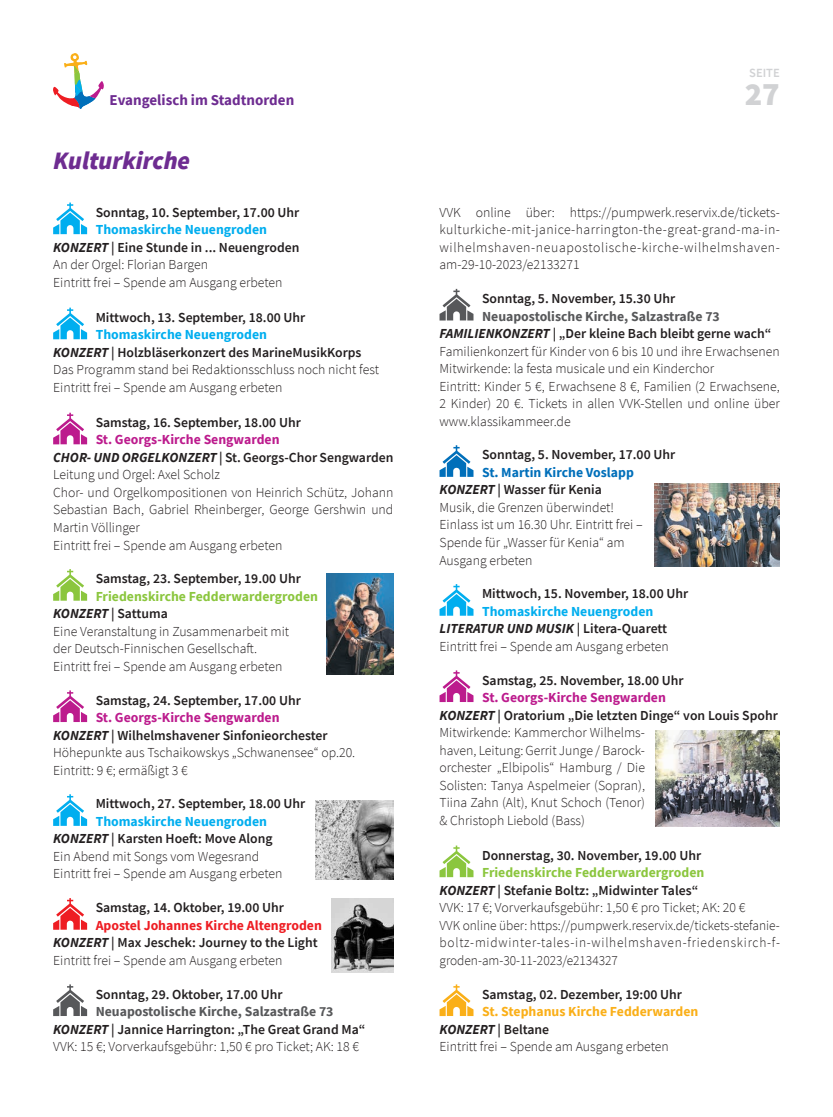
<style>
.page{position:relative;width:833px;height:1117px;background:#fff}
.page>*{position:absolute;margin:0;border:0;box-sizing:border-box;transform-origin:0 0}
.t1{font:900 32.5px "Source Sans Pro";color:#d1d2d4}
.t2{font:italic 900 25px "Source Sans Pro";color:#6e2c91}
.t3{font:700 15px "Source Sans Pro";color:#6e2c91}
.t4{font:300 13.75px/17.5px "Source Sans Pro";color:#231f20}
.t5{font:600 13.75px "Source Sans Pro";color:#231f20}
.t6{font:600 12.5px "Source Sans Pro";color:#d1d2d4}
.s1{font-weight:700;color:#00aeef}
.s2{font-weight:700;font-style:italic}
.s3{font-weight:600}
.s4{font-weight:700;color:#bc1b8d}
.s5{font-weight:700;color:#8bc63e}
.s6{font-weight:700;color:#ee1d23}
.s7{font-weight:700;color:#57585a}
.s8{font-weight:700;color:#006fba}
.s9{font-weight:700;color:#faaf18}
</style>
<div class="page">
<svg style="left:439px;top:289px;width:34px;height:31px"></svg>
<svg style="left:439px;top:445px;width:34px;height:32px"></svg>
<svg style="left:439px;top:584px;width:34px;height:31px"></svg>
<svg style="left:439px;top:670px;width:34px;height:32px"></svg>
<svg style="left:439px;top:845px;width:34px;height:32px"></svg>
<svg style="left:439px;top:984px;width:34px;height:31px"></svg>
<svg style="left:53px;top:202px;width:34px;height:32px"></svg>
<svg style="left:53px;top:307px;width:34px;height:32px"></svg>
<svg style="left:53px;top:412px;width:34px;height:32px"></svg>
<svg style="left:53px;top:569px;width:34px;height:31px"></svg>
<svg style="left:53px;top:690px;width:34px;height:32px"></svg>
<svg style="left:53px;top:794px;width:34px;height:31px"></svg>
<svg style="left:53px;top:898px;width:34px;height:31px"></svg>
<svg style="left:53px;top:984px;width:34px;height:31px"></svg>
<svg style="left:53px;top:53px;width:51px;height:56px"></svg>
<img style="left:655px;top:730px;width:125px;height:96px">
<img style="left:315px;top:800px;width:78px;height:79px">
<img style="left:331px;top:898px;width:62px;height:73px">
<img style="left:654px;top:483px;width:126px;height:83px">
<img style="left:326px;top:573px;width:67px;height:101px">
<p class="t3" style="left:110px;top:89px;width:186px">Evangelisch im Stadtnorden</p>
<h2 class="t2" style="left:53px;top:143px;width:139px">Kulturkirche</h2>
<p class="t5" style="left:96px;top:203px;width:205px">Sonntag, 10. September, 17.00 Uhr</p>
<p class="t4" style="left:53px;top:221px;width:248px;text-indent:43px"><span class="s1">Thomaskirche Neuengroden </span><span class="s2">KONZERT</span> <span class="s3">| Eine Stunde in ... Neuengroden </span>An der Orgel: Florian Bargen<br>Eintritt frei – Spende am Ausgang erbeten</p>
<p class="t5" style="left:96px;top:308px;width:211px">Mittwoch, 13. September, 18.00 Uhr</p>
<p class="t4" style="left:53px;top:326px;width:327px;text-indent:43px"><span class="s1">Thomaskirche Neuengroden<br></span><span class="s2">KONZERT</span> <span class="s3">| Holzbläserkonzert des MarineMusikKorps </span>Das Programm stand bei Redaktionsschluss noch nicht fest Eintritt frei – Spende am Ausgang erbeten</p>
<p class="t5" style="left:96px;top:413px;width:207px">Samstag, 16. September, 18.00 Uhr</p>
<p class="t4" style="left:53px;top:431px;width:342px;text-indent:43px"><span class="s4">St. Georgs-Kirche Sengwarden<br></span><span class="s2">CHOR- UND ORGELKONZERT</span> <span class="s3">| St. Georgs-Chor Sengwarden </span>Leitung und Orgel: Axel Scholz<br>Chor- und Orgelkompositionen von Heinrich Schütz, Johann Sebastian Bach, Gabriel Rheinberger, George Gershwin und Martin Völlinger<br>Eintritt frei – Spende am Ausgang erbeten</p>
<p class="t5" style="left:96px;top:569px;width:207px">Samstag, 23. September, 19.00 Uhr</p>
<p class="t4" style="left:53px;top:587px;width:266px;text-indent:43px"><span class="s5">Friedenskirche Fedderwardergroden </span><span class="s2">KONZERT</span> <span class="s3">| Sattuma<br></span>Eine Veranstaltung in Zusammenarbeit mit<br>der Deutsch-Finnischen Gesellschaft.<br>Eintritt frei – Spende am Ausgang erbeten</p>
<p class="t5" style="left:96px;top:690px;width:207px">Samstag, 24. September, 17.00 Uhr</p>
<p class="t4" style="left:53px;top:708px;width:304px;text-indent:43px"><span class="s4">St. Georgs-Kirche Sengwarden<br></span><span class="s2">KONZERT</span> <span class="s3">| Wilhelmshavener Sinfonieorchester </span>Höhepunkte aus Tschaikowskys „Schwanensee“ op.20.<br>Eintritt: 9 €; ermäßigt 3 €</p>
<p class="t5" style="left:96px;top:794px;width:211px">Mittwoch, 27. September, 18.00 Uhr</p>
<p class="t4" style="left:53px;top:812px;width:231px;text-indent:43px"><span class="s1">Thomaskirche Neuengroden </span><span class="s2">KONZERT</span> <span class="s3">| Karsten Hoeft: Move Along </span>Ein Abend mit Songs vom Wegesrand Eintritt frei – Spende am Ausgang erbeten</p>
<p class="t5" style="left:96px;top:898px;width:190px">Samstag, 14. Oktober, 19.00 Uhr</p>
<p class="t4" style="left:53px;top:916px;width:270px;text-indent:43px"><span class="s6">Apostel Johannes Kirche Altengroden<br></span><span class="s2">KONZERT</span> <span class="s3">| Max Jeschek: Journey to the Light<br></span>Eintritt frei – Spende am Ausgang erbeten</p>
<p class="t5" style="left:96px;top:984px;width:188px">Sonntag, 29. Oktober, 17.00 Uhr</p>
<p class="t4" style="left:53px;top:1002px;width:314px;text-indent:43px"><span class="s7">Neuapostolische Kirche, Salzastraße 73<br></span><span class="s2">KONZERT</span> <span class="s3">| Jannice Harrington: „The Great Grand Ma“<br></span>VVK: 15 €; Vorverkaufsgebühr: 1,50 € pro Ticket; AK: 18 €</p>
<p class="t6" style="left:749px;top:65px;width:32px">SEITE</p>
<h1 class="t1" style="left:744px;top:71px;width:37px">27</h1>
<p class="t4" style="left:439px;top:203px;width:342px;text-align:justify">VVK online ü ber: https://pumpwerk.reservix.de/tickets&shy;kulturkiche-mit-janice-harrington-the-great-grand-ma-in&shy;wilhelmshaven-neuapostolische-kirche-wilhelmshaven&shy;am-29-10-2023/e2133271</p>
<p class="t5" style="left:482px;top:289px;width:195px">Sonntag, 5. November, 15.30 Uhr</p>
<p class="t4" style="left:439px;top:307px;width:342px;text-indent:43px"><span class="s7">Neuapostolische Kirche, Salzastraße 73<br></span><span class="s2">FAMILIENKONZERT</span> <span class="s3">| „Der kleine Bach bleibt gerne wach“ </span>Familienkonzert für Kinder von 6 bis 10 und ihre Erwachsenen Mitwirkende: la festa musicale und ein Kinderchor<br>Eintritt: Kinder 5 €, Erwachsene 8 €, Familien (2 Erwachsene, 2 Kinder) 20 €. Tickets in allen VVK-Stellen und online über www.klassikammeer.de</p>
<p class="t5" style="left:482px;top:445px;width:195px">Sonntag, 5. November, 17.00 Uhr</p>
<p class="t4" style="left:439px;top:463px;width:205px;text-indent:43px"><span class="s8">St. Martin Kirche Voslapp<br></span><span class="s2">KONZERT</span> <span class="s3">| Wasser für Kenia<br></span>Musik, die Grenzen überwindet!<br>Einlass ist um 16.30 Uhr. Eintritt frei –<br>Spende für „Wasser für Kenia“ am<br>Ausgang erbeten</p>
<p class="t5" style="left:482px;top:584px;width:208px">Mittwoch, 15. November, 18.00 Uhr</p>
<p class="t4" style="left:439px;top:602px;width:231px;text-indent:43px"><span class="s1">Thomaskirche Neuengroden<br></span><span class="s2">LITERATUR UND MUSIK</span> <span class="s3">| Litera-Quarett<br></span>Eintritt frei – Spende am Ausgang erbeten</p>
<p class="t5" style="left:482px;top:670px;width:203px">Samstag, 25. November, 18.00 Uhr</p>
<p class="t4" style="left:439px;top:688px;width:340px;text-indent:43px"><span class="s4">St. Georgs-Kirche Sengwarden<br></span><span class="s2">KONZERT</span> <span class="s3">| Oratorium „Die letzten Dinge“ von Louis Spohr </span>Mitwirkende: Kammerchor Wilhelms-<br>haven, Leitung: Gerrit Junge / Barock-<br>orchester „Elbipolis“ Hamburg / Die<br>Solisten: Tanya Aspelmeier (Sopran),<br>Tiina Zahn (Alt), Knut Schoch (Tenor)<br>&amp; Christoph Liebold (Bass)</p>
<p class="t5" style="left:482px;top:845px;width:220px">Donnerstag, 30. November, 19.00 Uhr</p>
<p class="t4" style="left:439px;top:863px;width:342px;text-indent:43px"><span class="s5">Friedenskirche Fedderwardergroden<br></span><span class="s2">KONZERT</span> <span class="s3">| Stefanie Boltz: „Midwinter Tales“<br></span>VVK: 17 €; Vorverkaufsgebühr: 1,50 € pro Ticket; AK: 20 €<br>VVK online ü ber: https://pumpwerk.reservix.de/tickets-stefanie&shy;boltz-midwinter-tales-in-wilhelmshaven-friedenskirch-f&shy;groden-am-30-11-2023/e2134327</p>
<p class="t5" style="left:482px;top:984px;width:201px">Samstag, 02. Dezember, 19:00 Uhr</p>
<p class="t4" style="left:439px;top:1002px;width:260px;text-indent:43px"><span class="s9">St. Stephanus Kirche Fedderwarden<br></span><span class="s2">KONZERT</span> <span class="s3">| Beltane<br></span>Eintritt frei – Spende am Ausgang erbeten</p>
</div>
